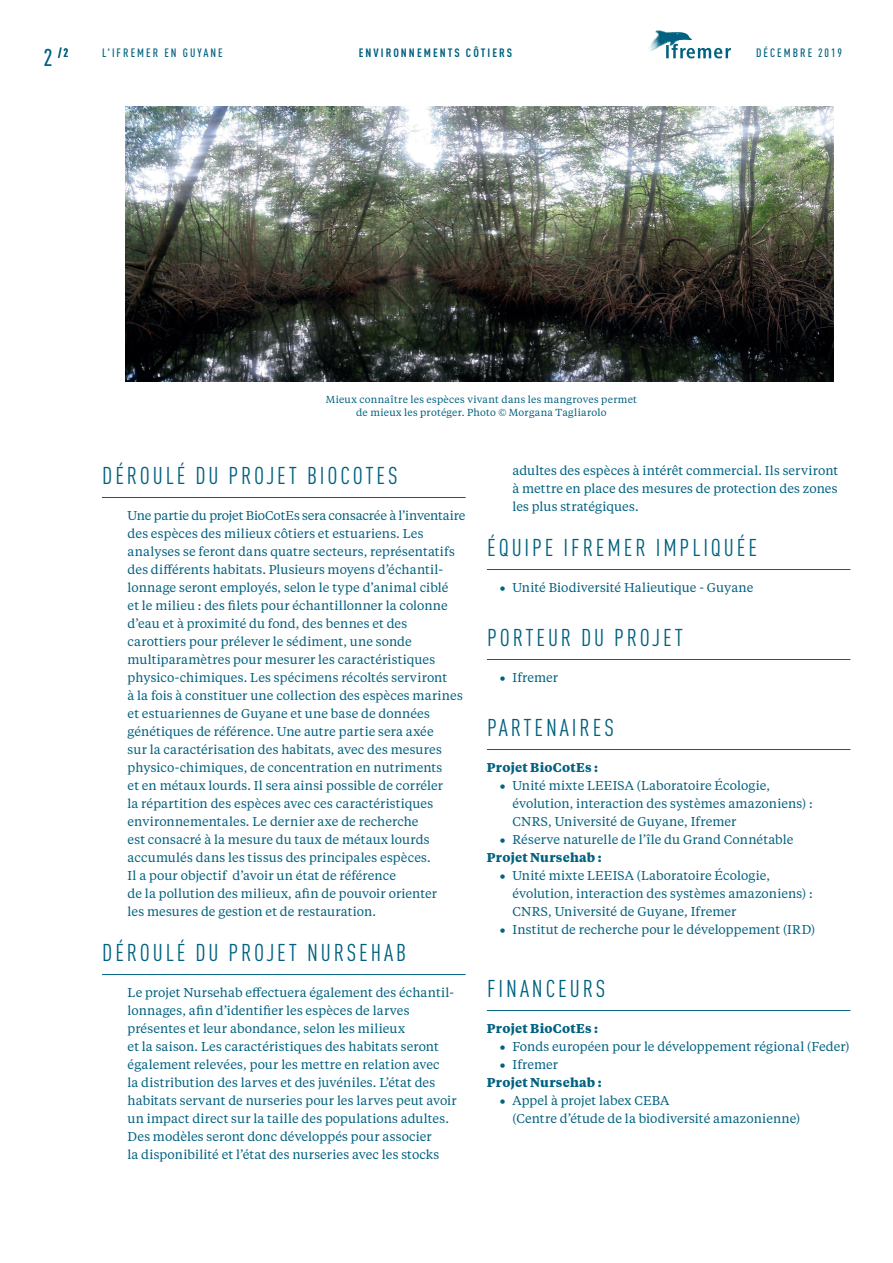
<style>
.page{position:relative;width:893px;height:1263px;background:#fff}
.page>*{position:absolute;margin:0;border:0;box-sizing:border-box;transform-origin:0 0}
.t1{font:condensed 24px "DIN Pro";letter-spacing:.12em;color:#006180}
.t2{font:12.75px/18px "Tiempos Text";letter-spacing:.005em;color:#006180}
.t3{font:700 12.75px/18px "Tiempos Text";letter-spacing:.02em;color:#006180}
.t4{font:500 condensed 12px "DIN Pro";letter-spacing:.17em;color:#006180}
.t5{font:700 condensed 12px "DIN Pro";letter-spacing:.17em;color:#006180}
.t6{font:10.2px/12.8px "Tiempos Text";letter-spacing:.03em;color:#006180;text-align:center}
.s1{font-weight:500;font-size:24px}
.s2{font-size:18px}
.s3{font-weight:700}
.s4{font-weight:400;font-size:18px}
.s5{font-weight:400}
</style>
<div class="page">
<svg style="left:650px;top:30px;width:81px;height:28px"></svg>
<hr style="left:102px;top:497px;width:364px;height:1px;background:#006180">
<hr style="left:102px;top:974px;width:364px;height:1px;background:#006180">
<hr style="left:487px;top:569px;width:363px;height:1px;background:#006180">
<hr style="left:487px;top:659px;width:363px;height:1px;background:#006180">
<hr style="left:487px;top:749px;width:363px;height:1px;background:#006180">
<hr style="left:487px;top:1010px;width:363px;height:1px;background:#006180">
<img style="left:126px;top:106px;width:707px;height:275px">
<p class="t5" style="left:43px;top:44px;width:27px"><span class="s1">2</span> /2</p>
<p class="t4" style="left:102px;top:44px;width:122px">L'IFREMER EN GUYANE</p>
<p class="t5" style="left:359px;top:44px;width:155px">ENVIRONNEMENTS CÔTIERS</p>
<p class="t4" style="left:756px;top:44px;width:87px">DÉCEMBRE 2019</p>
<p class="t6" style="left:326px;top:393px;width:313px">Mieux connaître les espèces vivant dans les mangroves permet de mieux les protéger. Photo © Morgana Tagliarolo</p>
<h1 class="t1" style="left:102px;top:459px;width:297px">DÉROULÉ DU PROJET BIOCOTES</h1>
<p class="t2" style="left:128px;top:506px;width:340px">Une partie du projet BioCotEs sera consacrée à l’inventaire des espèces des milieux côtiers et estuariens. Les analyses se feront dans quatre secteurs, représentatifs des différents habitats. Plusieurs moyens d’échantil&shy;lonnage seront employés, selon le type d’animal ciblé<br>et le milieu : des filets pour échantillonner la colonne d’eau et à proximité du fond, des bennes et des carottiers pour prélever le sédiment, une sonde multiparamètres pour mesurer les caractéristiques physico-chimiques. Les spécimens récoltés serviront<br>à la fois à constituer une collection des espèces marines et estuariennes de Guyane et une base de données génétiques de référence. Une autre partie sera axée<br>sur la caractérisation des habitats, avec des mesures physico-chimiques, de concentration en nutriments<br>et en métaux lourds. Il sera ainsi possible de corréler<br>la répartition des espèces avec ces caractéristiques environnementales. Le dernier axe de recherche<br>est consacré à la mesure du taux de métaux lourds accumulés dans les tissus des principales espèces.<br>Il a pour objectif d’avoir un état de référence<br>de la pollution des milieux, afin de pouvoir orienter<br>les mesures de gestion et de restauration.</p>
<h1 class="t1" style="left:102px;top:936px;width:305px">DÉROULÉ DU PROJET NURSEHAB</h1>
<p class="t2" style="left:128px;top:983px;width:331px">Le projet Nursehab effectuera également des échantil&shy;lonnages, afin d’identifier les espèces de larves présentes et leur abondance, selon les milieux<br>et la saison. Les caractéristiques des habitats seront également relevées, pour les mettre en relation avec<br>la distribution des larves et des juvéniles. L’état des habitats servant de nurseries pour les larves peut avoir un impact direct sur la taille des populations adultes.<br>Des modèles seront donc développés pour associer<br>la disponibilité et l’état des nurseries avec les stocks</p>
<p class="t2" style="left:512px;top:461px;width:327px;text-align:justify">adultes des espèces à intérêt commercial. Ils serviront à mettre en place des mesures de protection des zones les plus stratégiques.</p>
<h1 class="t1" style="left:487px;top:531px;width:272px">ÉQUIPE IFREMER IMPLIQUÉE</h1>
<p class="t2" style="left:500px;top:578px;width:255px"><span class="s2">•</span> Unité Biodiversité Halieutique - Guyane</p>
<h1 class="t1" style="left:487px;top:621px;width:197px">PORTEUR DU PROJET</h1>
<p class="t2" style="left:500px;top:668px;width:60px"><span class="s2">•</span> Ifremer</p>
<h1 class="t1" style="left:487px;top:711px;width:128px">PARTENAIRES</h1>
<p class="t3" style="left:487px;top:758px;width:113px">Projet BioCotEs :</p>
<p class="t2" style="left:512px;top:776px;width:302px;text-indent:-13px"><span class="s2">•</span> Unité mixte LEEISA (Laboratoire Écologie, évolution, interaction des systèmes amazoniens) :<br>CNRS, Université de Guyane, Ifremer</p>
<p class="t2" style="left:487px;top:830px;width:308px;text-indent:13px"><span class="s2">•</span> Réserve naturelle de l’île du Grand Connétable<br><span class="s3">Projet Nursehab :</span></p>
<p class="t2" style="left:512px;top:866px;width:302px;text-indent:-13px"><span class="s2">•</span> Unité mixte LEEISA (Laboratoire Écologie, évolution, interaction des systèmes amazoniens) :<br>CNRS, Université de Guyane, Ifremer</p>
<p class="t2" style="left:500px;top:920px;width:317px"><span class="s2">•</span> Institut de recherche pour le développement (IRD)</p>
<h1 class="t1" style="left:487px;top:972px;width:120px">FINANCEURS</h1>
<p class="t3" style="left:487px;top:1019px;width:113px">Projet BioCotEs :</p>
<p class="t2" style="left:500px;top:1037px;width:351px"><span class="s2">•</span> Fonds européen pour le développement régional (Feder)</p>
<p class="t3" style="left:487px;top:1055px;width:116px;text-indent:13px"><span class="s4">•</span> <span class="s5">Ifremer<br></span>Projet Nursehab :</p>
<p class="t2" style="left:512px;top:1091px;width:289px;text-indent:-13px"><span class="s2">•</span> Appel à projet labex CEBA<br>(Centre d’étude de la biodiversité amazonienne)</p>
</div>
